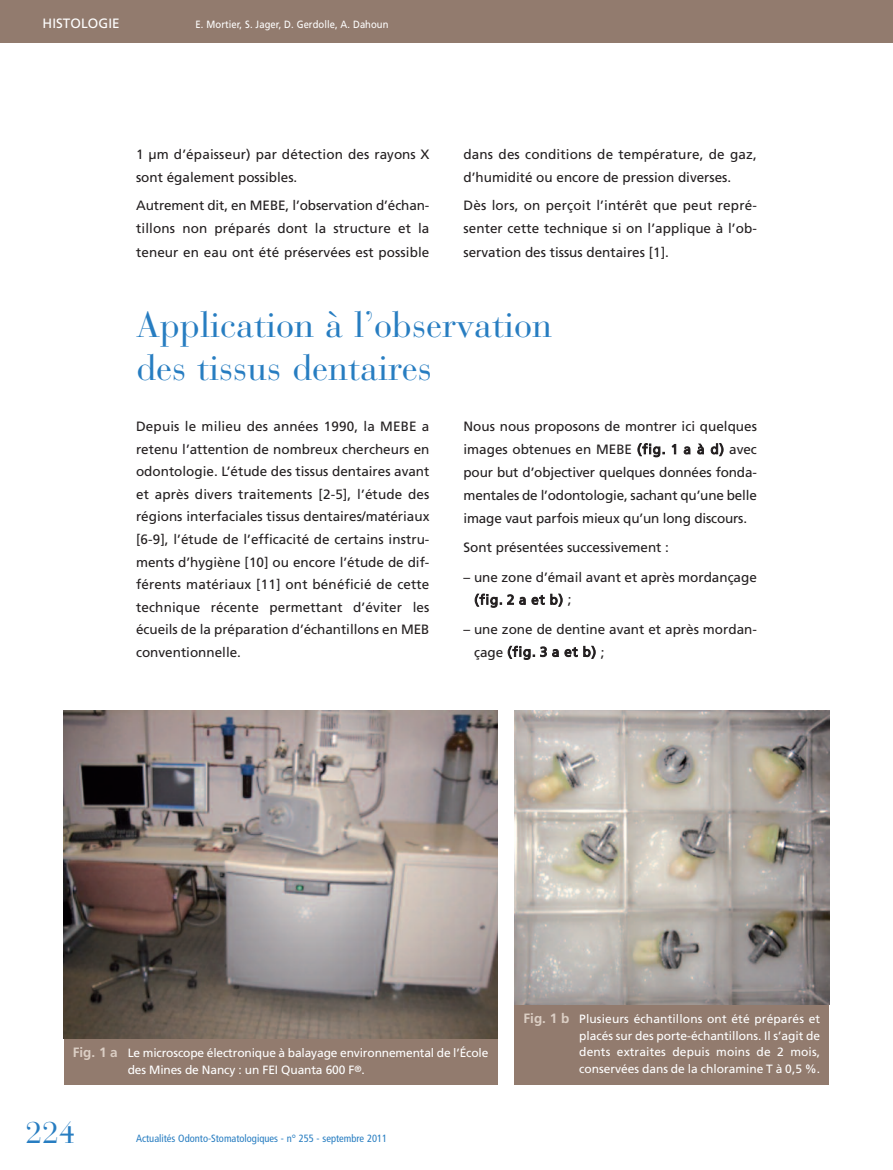
<style>
.page{position:relative;width:893px;height:1170px;background:#fff}
.page>*{position:absolute;margin:0;border:0;box-sizing:border-box;transform-origin:0 0}
.t1{font:36px/43.3px "Bauer Bodoni";color:#277dc1}
.t2{font:30px "Bauer Bodoni";color:#277dc1}
.t3{font:13.5px/22.5px "Frutiger";color:#231f20}
.t4{font:13.5px "Frutiger";letter-spacing:.005em;color:#fff}
.t5{font:12px/16.5px "Frutiger";letter-spacing:-.01em;color:#fff}
.t6{font:condensed 10.5px "Frutiger";color:#277dc1}
.t7{font:10.5px "Frutiger";letter-spacing:.005em;color:#fff;scale:.9 1}
.s1{font-weight:700;font-size:13.5px;color:#dbcec4}
</style>
<div class="page">
<div style="left:0;top:0;width:893px;height:43px;background:#927b6e"></div>
<div style="left:64px;top:1029px;width:433px;height:55px;background:#927b6e"></div>
<img style="left:64px;top:710px;width:433px;height:327px">
<div style="left:514px;top:995px;width:315px;height:89px;background:#927b6e"></div>
<img style="left:514px;top:710px;width:315px;height:293px">
<p class="t4" style="left:43px;top:18px;width:79px">HISTOLOGIE</p>
<p class="t7" style="left:196px;top:20px;width:216px">E. Mortier, S. Jager, D. Gerdolle, A. Dahoun</p>
<p class="t3" style="left:136px;top:144px;width:295px;line-height:23.4px">1 µm d’épaisseur) par détection des rayons X sont également possibles.</p>
<p class="t3" style="left:136px;top:195px;width:295px;line-height:23.4px;text-align:justify">Autrement dit, en MEBE, l’observation d’échan&shy;tillons non préparés dont la structure et la teneur en eau ont été préservées est possible</p>
<p class="t3" style="left:463px;top:144px;width:295px;line-height:23.4px">dans des conditions de température, de gaz, d’humidité ou encore de pression diverses.</p>
<p class="t3" style="left:463px;top:195px;width:295px;line-height:23.4px;text-align:justify">Dès lors, on perçoit l’intérêt que peut repré&shy;senter cette technique si on l’applique à l’ob&shy;servation des tissus dentaires [1].</p>
<h1 class="t1" style="left:136px;top:307px;width:418px">Application à l’observation des tissus dentaires</h1>
<p class="t3" style="left:136px;top:416px;width:295px;text-align:justify">Depuis le milieu des années 1990, la MEBE a retenu l’attention de nombreux chercheurs en odontologie. L’étude des tissus dentaires avant et après divers traitements [2-5], l’étude des régions interfaciales tissus dentaires/matériaux [6-9], l’étude de l’efficacité de certains instru&shy;ments d’hygiène [10] ou encore l’étude de dif&shy;férents matériaux [11] ont bénéficié de cette technique récente permettant d’éviter les écueils de la préparation d’échantillons en MEB conventionnelle.</p>
<p class="t3" style="left:463px;top:416px;width:295px;line-height:23px;text-align:justify">Nous nous proposons de montrer ici quelques images obtenues en MEBE (fig. 1 a à d) avec pour but d’objectiver quelques données fonda&shy;mentales de l’odontologie, sachant qu’une belle image vaut parfois mieux qu’un long discours.</p>
<p class="t3" style="left:463px;top:537px;width:207px">Sont présentées successivement :</p>
<p class="t3" style="left:474px;top:566px;width:284px;text-indent:-11px">– une zone d’émail avant et après mordançage (fig. 2 a et b) ;</p>
<p class="t3" style="left:474px;top:618px;width:284px;text-indent:-10px">– une zone de dentine avant et après mordan&shy;çage (fig. 3 a et b) ;</p>
<p class="t5" style="left:128px;top:1045px;width:362px;text-indent:-55px"><span class="s1">Fig. 1 a</span> Le microscope électronique à balayage environnemental de l’École des Mines de Nancy : un FEI Quanta 600 F<sup>®</sup>.</p>
<h2 class="t2" style="left:26px;top:1121px;width:52px">224</h2>
<p class="t6" style="left:136px;top:1134px;width:253px">Actualités Odonto-Stomatologiques - n° 255 - septembre 2011</p>
<p class="t5" style="left:579px;top:1011px;width:242px;text-align:justify;text-indent:-56px"><span class="s1">Fig. 1 b</span> Plusieurs échantillons ont été préparés et placés sur des porte-échantillons. Il s’agit de dents extraites depuis moins de 2 mois, conservées dans de la chloramine T à 0,5 %.</p>
</div>
